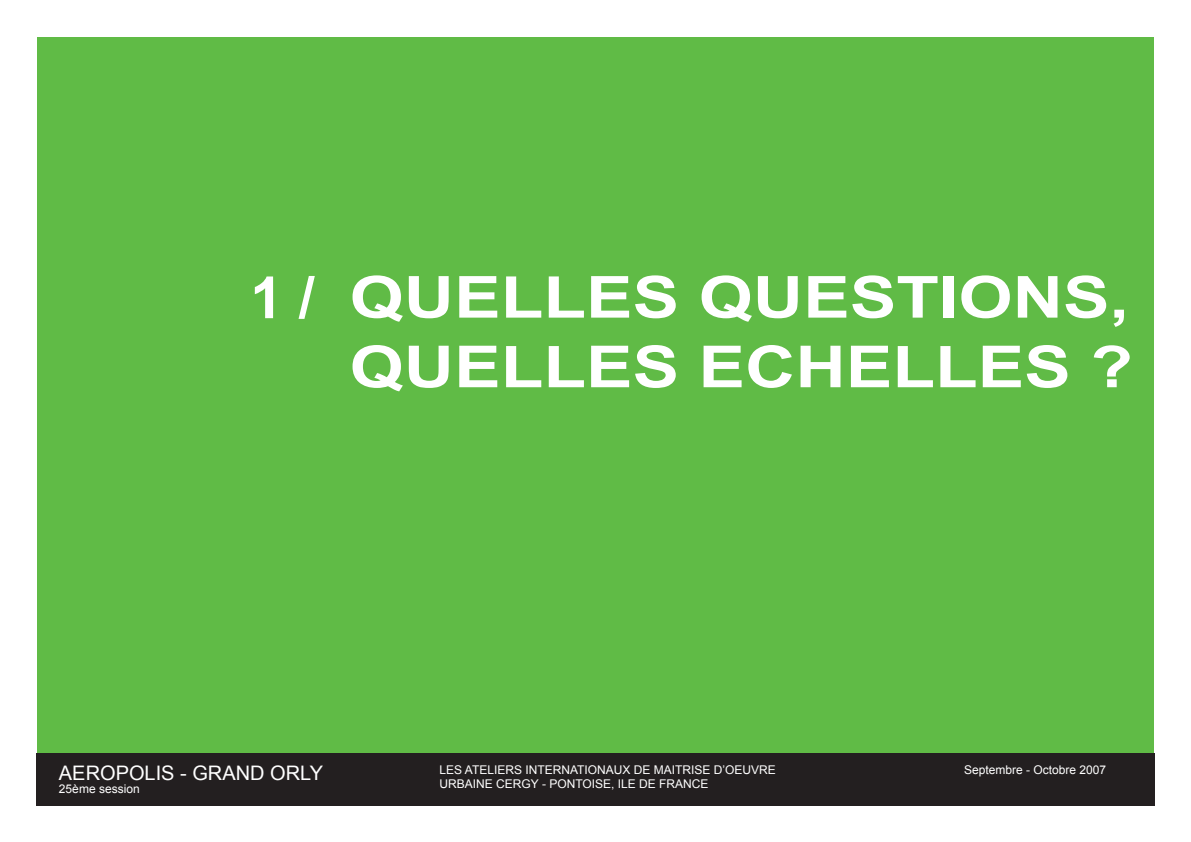
<style>
.page{position:relative;width:1191px;height:842px;background:#fff}
.page>*{position:absolute;margin:0;border:0;box-sizing:border-box;transform-origin:0 0}
.t1{font:700 58px/69.6px "Arial";color:#fff;scale:1.2 1}
.t2{font:700 58px "Arial";color:#fff}
.t3{font:20px "Arial";color:#fff}
.t4{font:12px/14.4px "Arial";color:#fff}
</style>
<div class="page">
<div style="left:36px;top:753px;width:1119px;height:52px;background:#231f20"></div>
<div style="left:37px;top:37px;width:1117px;height:716px;background:#60bb46"></div>
<h1 class="t2" style="left:250px;top:260px;width:66px">1 /</h1>
<h1 class="t1" style="left:349px;top:264px;width:654px">QUELLES QUESTIONS,<br>QUELLES ECHELLES ?</h1>
<h2 class="t3" style="left:59px;top:759px;width:266px">AEROPOLIS - GRAND ORLY</h2>
<p class="t4" style="left:439px;top:762px;width:338px">LES ATELIERS INTERNATIONAUX DE MAITRISE D’OEUVRE<br>URBAINE CERGY - PONTOISE, ILE DE FRANCE</p>
<p class="t4" style="left:59px;top:782px;width:82px">25ème session</p>
<p class="t4" style="left:964px;top:762px;width:144px">Septembre - Octobre 2007</p>
</div>
